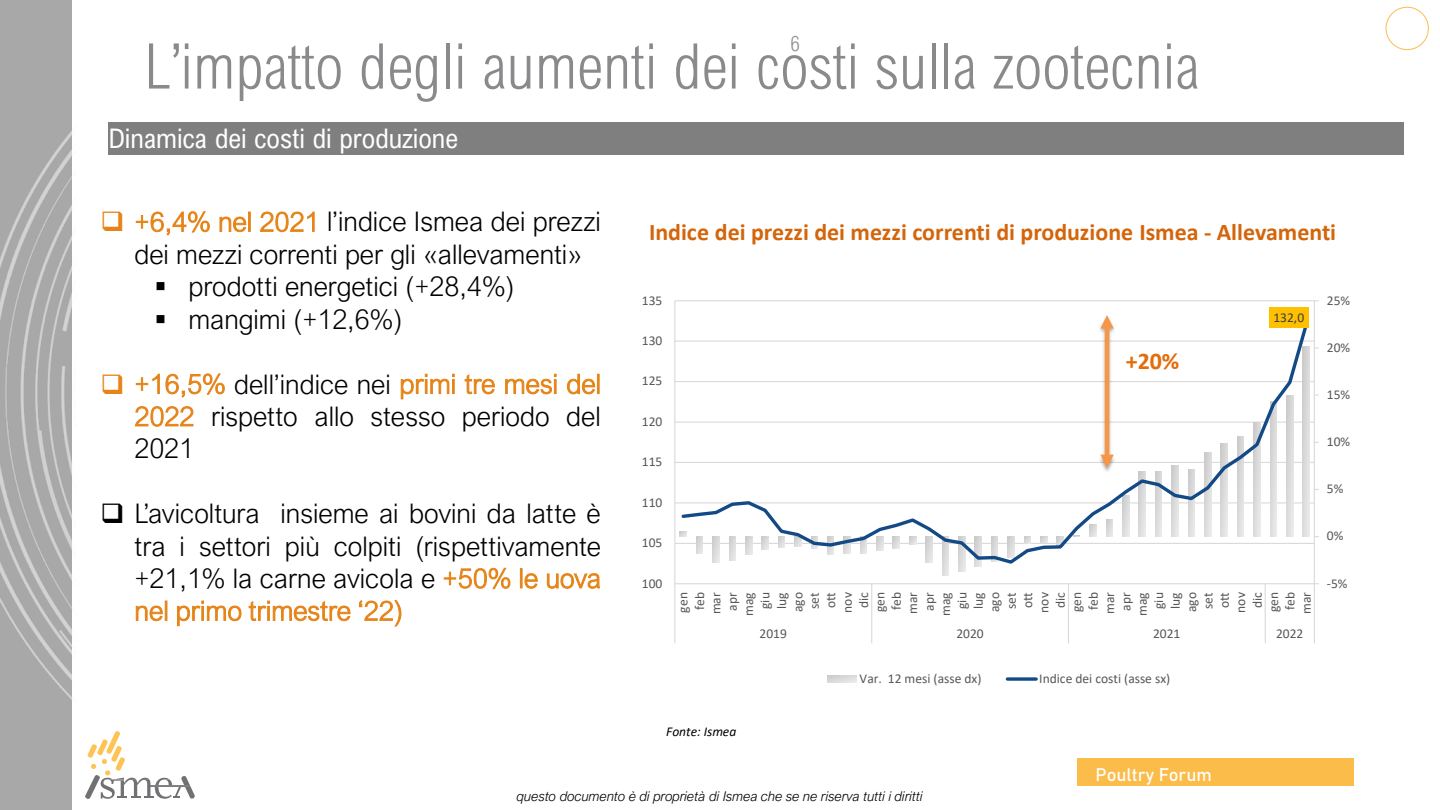
<style>
.page{position:relative;width:1440px;height:810px;background:#fff}
.page>*{position:absolute;margin:0;border:0;box-sizing:border-box;transform-origin:0 0}
.t1{font:300 63px "Arial Nova Cond";color:#8a898c}
.t2{font:300 27px/32.4px "Arial Nova";color:#000;text-align:justify}
.t3{font:27px "Arial Nova Cond";color:#fff}
.t4{font:700 24px "Calibri";color:#d4650a}
.t5{font:700 24px "Calibri";color:#e46c0a}
.t6{font:300 21px "Arial Nova Cond";color:#8a898c}
.t7{font:18px "Bahnschrift";color:#fff}
.t8{font:13.5px "Calibri";color:#575757}
.t9{font:italic 300 13.5px "Arial Nova";color:#000}
.t10{font:italic 13.5px "Calibri";color:#000}
.t11{font:13.5px "Calibri";color:#3e3e3e}
.s1{color:#e68418}
</style>
<div class="page">
<img style="left:86px;top:790px;width:2px;height:8px">
<svg style="left:88px;top:731px;width:107px;height:68px"></svg>
<svg style="left:1385px;top:6px;width:44px;height:45px"></svg>
<img style="left:0;top:0;width:73px;height:810px">
<div style="left:1077px;top:759px;width:277px;height:27px;background:#fbbc4a"></div>
<div style="left:108px;top:122px;width:1296px;height:32px;background:#7f7f7f"></div>
<hr style="left:675px;top:543px;width:639px;height:1px;background:#dadada">
<hr style="left:675px;top:502px;width:639px;height:1px;background:#dadada">
<hr style="left:675px;top:462px;width:639px;height:1px;background:#dadada">
<hr style="left:675px;top:422px;width:639px;height:1px;background:#dadada">
<hr style="left:675px;top:381px;width:639px;height:1px;background:#dadada">
<hr style="left:675px;top:341px;width:639px;height:1px;background:#dadada">
<hr style="left:675px;top:300px;width:639px;height:1px;background:#dadada">
<div style="left:942px;top:537px;width:7px;height:39px;background:#e2e2e2"></div>
<div style="left:958px;top:537px;width:7px;height:34px;background:#e1e1e1"></div>
<hr style="left:1314px;top:301px;width:1px;height:283px;background:#dadada">
<hr style="left:674px;top:301px;width:1px;height:283px;background:#dadada">
<hr style="left:675px;top:583px;width:639px;height:1px;background:#dadada">
<hr style="left:674px;top:584px;width:1px;height:33px;background:#dadada">
<hr style="left:871px;top:584px;width:1px;height:33px;background:#dadada">
<hr style="left:1068px;top:584px;width:1px;height:33px;background:#dadada">
<hr style="left:1265px;top:584px;width:1px;height:33px;background:#dadada">
<hr style="left:1314px;top:584px;width:1px;height:33px;background:#dadada">
<svg style="left:674px;top:617px;width:1px;height:26px"></svg>
<svg style="left:871px;top:617px;width:1px;height:26px"></svg>
<svg style="left:1068px;top:617px;width:1px;height:26px"></svg>
<svg style="left:1265px;top:617px;width:1px;height:26px"></svg>
<svg style="left:1314px;top:617px;width:1px;height:26px"></svg>
<svg style="left:679px;top:328px;width:631px;height:238px"></svg>
<div style="left:1269px;top:307px;width:40px;height:21px;background:#ffc000"></div>
<div style="left:828px;top:675px;width:29px;height:8px;background:#dbdbdb"></div>
<svg style="left:1007px;top:677px;width:29px;height:4px"></svg>
<img style="left:1088px;top:301px;width:38px;height:188px">
<hr style="left:1105px;top:326px;width:4px;height:131px;background:#f79646">
<svg style="left:1100px;top:455px;width:14px;height:13px"></svg>
<svg style="left:1100px;top:315px;width:14px;height:14px"></svg>
<p class="t6" style="left:791px;top:31px;width:11px">6</p>
<h1 class="t1" style="left:144px;top:28px;width:1057px">L’impatto degli aumenti dei costi sulla zootecnia</h1>
<p class="t3" style="left:108px;top:122px;width:351px">Dinamica dei costi di produzione</p>
<p class="t2" style="left:101px;top:206px;width:502px;text-align:center"><span class="s1">❑ +6,4% nel 2021</span> l’indice Ismea dei prezzi dei mezzi correnti per gli «allevamenti»</p>
<p class="t2" style="left:155px;top:270px;width:361px">▪ prodotti energetici (+28,4%)</p>
<p class="t2" style="left:155px;top:303px;width:249px">▪ mangimi (+12,6%)</p>
<p class="t2" style="left:134px;top:368px;width:468px;text-indent:-34px"><span class="s1">❑ +16,5%</span> dell’indice nei <span class="s1">primi tre mesi del 2022</span> rispetto allo stesso periodo del 2021</p>
<p class="t2" style="left:134px;top:497px;width:468px;text-indent:-34px">❑ L’avicoltura insieme ai bovini da latte è tra i settori più colpiti (rispettivamente +21,1% la carne avicola e <span class="s1">+50% le uova nel primo trimestre ‘22)</span></p>
<p class="t4" style="left:649px;top:215px;width:688px">Indice dei prezzi dei mezzi correnti di produzione Ismea - Allevamenti</p>
<p class="t8" style="left:642px;top:291px;width:22px">135</p>
<p class="t8" style="left:642px;top:331px;width:22px">130</p>
<p class="t8" style="left:642px;top:372px;width:22px">125</p>
<p class="t8" style="left:642px;top:412px;width:22px">120</p>
<p class="t8" style="left:642px;top:452px;width:22px">115</p>
<p class="t8" style="left:642px;top:493px;width:22px">110</p>
<p class="t8" style="left:642px;top:533px;width:22px">105</p>
<p class="t8" style="left:642px;top:574px;width:22px">100</p>
<p class="t5" style="left:1126px;top:344px;width:55px">+20%</p>
<p class="t11" style="left:1273px;top:308px;width:32px">132,0</p>
<p class="t8" style="left:674px;top:613px;width:22px;rotate:-90deg">gen</p>
<p class="t8" style="left:690px;top:610px;width:19px;rotate:-90deg">feb</p>
<p class="t8" style="left:707px;top:614px;width:23px;rotate:-90deg">mar</p>
<p class="t8" style="left:723px;top:611px;width:20px;rotate:-90deg">apr</p>
<p class="t8" style="left:739px;top:616px;width:25px;rotate:-90deg">mag</p>
<p class="t8" style="left:756px;top:609px;width:18px;rotate:-90deg">giu</p>
<p class="t8" style="left:772px;top:609px;width:18px;rotate:-90deg">lug</p>
<p class="t8" style="left:789px;top:612px;width:21px;rotate:-90deg">ago</p>
<p class="t8" style="left:805px;top:609px;width:18px;rotate:-90deg">set</p>
<p class="t8" style="left:821px;top:608px;width:18px;rotate:-90deg">ott</p>
<p class="t8" style="left:838px;top:613px;width:22px;rotate:-90deg">nov</p>
<p class="t8" style="left:854px;top:608px;width:17px;rotate:-90deg">dic</p>
<p class="t8" style="left:871px;top:612px;width:22px;rotate:-90deg">gen</p>
<p class="t8" style="left:887px;top:610px;width:19px;rotate:-90deg">feb</p>
<p class="t8" style="left:903px;top:614px;width:23px;rotate:-90deg">mar</p>
<p class="t8" style="left:920px;top:611px;width:20px;rotate:-90deg">apr</p>
<p class="t8" style="left:936px;top:616px;width:25px;rotate:-90deg">mag</p>
<p class="t8" style="left:953px;top:609px;width:18px;rotate:-90deg">giu</p>
<p class="t8" style="left:969px;top:609px;width:18px;rotate:-90deg">lug</p>
<p class="t8" style="left:985px;top:612px;width:21px;rotate:-90deg">ago</p>
<p class="t8" style="left:1002px;top:609px;width:18px;rotate:-90deg">set</p>
<p class="t8" style="left:1018px;top:608px;width:18px;rotate:-90deg">ott</p>
<p class="t8" style="left:1035px;top:613px;width:22px;rotate:-90deg">nov</p>
<p class="t8" style="left:1051px;top:608px;width:17px;rotate:-90deg">dic</p>
<p class="t8" style="left:1067px;top:612px;width:22px;rotate:-90deg">gen</p>
<p class="t8" style="left:1084px;top:610px;width:19px;rotate:-90deg">feb</p>
<p class="t8" style="left:1100px;top:614px;width:23px;rotate:-90deg">mar</p>
<p class="t8" style="left:1117px;top:611px;width:20px;rotate:-90deg">apr</p>
<p class="t8" style="left:1133px;top:616px;width:25px;rotate:-90deg">mag</p>
<p class="t8" style="left:1149px;top:609px;width:18px;rotate:-90deg">giu</p>
<p class="t8" style="left:1166px;top:609px;width:18px;rotate:-90deg">lug</p>
<p class="t8" style="left:1182px;top:612px;width:21px;rotate:-90deg">ago</p>
<p class="t8" style="left:1199px;top:609px;width:18px;rotate:-90deg">set</p>
<p class="t8" style="left:1215px;top:608px;width:18px;rotate:-90deg">ott</p>
<p class="t8" style="left:1231px;top:613px;width:22px;rotate:-90deg">nov</p>
<p class="t8" style="left:1248px;top:608px;width:17px;rotate:-90deg">dic</p>
<p class="t8" style="left:1264px;top:612px;width:22px;rotate:-90deg">gen</p>
<p class="t8" style="left:1281px;top:610px;width:19px;rotate:-90deg">feb</p>
<p class="t8" style="left:1297px;top:614px;width:23px;rotate:-90deg">mar</p>
<p class="t8" style="left:760px;top:625px;width:29px">2019</p>
<p class="t8" style="left:956px;top:625px;width:29px">2020</p>
<p class="t8" style="left:1153px;top:625px;width:29px">2021</p>
<p class="t8" style="left:1276px;top:625px;width:29px">2022</p>
<p class="t8" style="left:860px;top:669px;width:124px">Var. 12 mesi (asse dx)</p>
<p class="t8" style="left:1039px;top:669px;width:133px">Indice dei costi (asse sx)</p>
<p class="t8" style="left:1327px;top:291px;width:25px">25%</p>
<p class="t8" style="left:1327px;top:338px;width:25px">20%</p>
<p class="t8" style="left:1327px;top:385px;width:25px">15%</p>
<p class="t8" style="left:1327px;top:432px;width:25px">10%</p>
<p class="t8" style="left:1327px;top:479px;width:18px">5%</p>
<p class="t8" style="left:1327px;top:527px;width:18px">0%</p>
<p class="t8" style="left:1327px;top:574px;width:22px">-5%</p>
<p class="t10" style="left:666px;top:722px;width:72px">Fonte: Ismea</p>
<p class="t7" style="left:1096px;top:761px;width:118px">Poultry Forum</p>
<p class="t9" style="left:517px;top:789px;width:407px">questo documento è di proprietà di Ismea che se ne riserva tutti i diritti</p>
</div>
